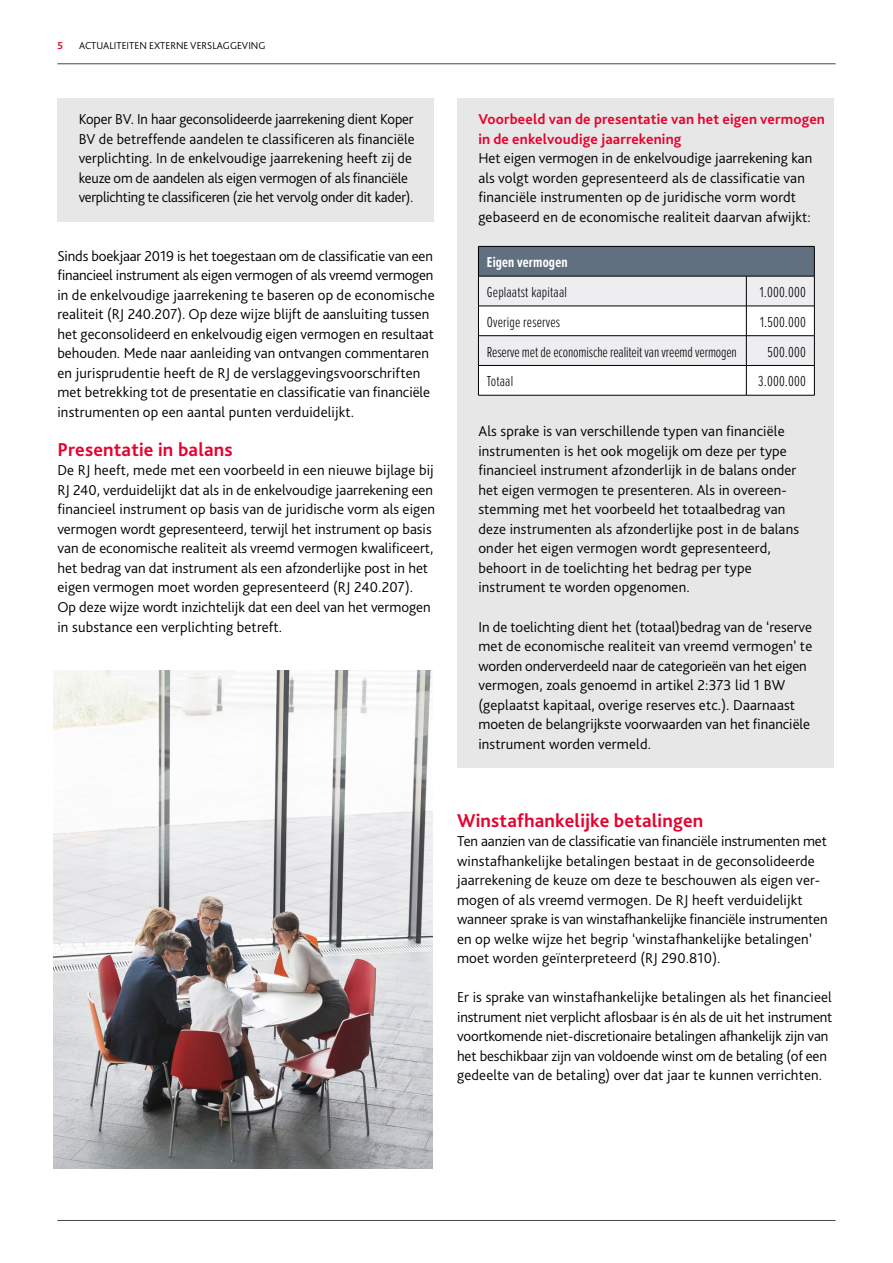
<style>
.page{position:relative;width:893px;height:1263px;background:#fff}
.page>*{position:absolute;margin:0;border:0;box-sizing:border-box;transform-origin:0 0}
.t1{font:700 19.5px "Bliss Pro";letter-spacing:.01em;color:#e4032e}
.t2{font:300 15px/19.5px "Bliss Pro";letter-spacing:.005em;color:#000}
.t3{font:700 15px/19.5px "Bliss Pro";letter-spacing:.01em;color:#e4032e}
.t4{font:300 15px "Proxima Nova Ex Cn";letter-spacing:.01em;color:#000}
.t5{font:300 15px "Proxima Nova Ex Cn";letter-spacing:-.01em;color:#000}
.t6{font:700 15px "Proxima Nova Ex Cn";letter-spacing:.01em;color:#fff}
.t7{font:300 10.5px "Bliss Pro";color:#000}
.t8{font:700 10.5px "Bliss Pro";color:#e4032e}
</style>
<div class="page">
<div style="left:57px;top:98px;width:377px;height:123px;background:#e8e7e7"></div>
<div style="left:457px;top:98px;width:377px;height:670px;background:#e8e7e7"></div>
<div style="left:478px;top:246px;width:336px;height:30px;background:#617080"></div>
<hr style="left:478px;top:246px;width:268px;height:1px;background:#000">
<hr style="left:478px;top:246px;width:1px;height:30px;background:#000">
<hr style="left:746px;top:246px;width:68px;height:1px;background:#000">
<hr style="left:814px;top:246px;width:1px;height:30px;background:#000">
<svg style="left:478px;top:276px;width:337px;height:119px"></svg>
<hr style="left:478px;top:395px;width:268px;height:1px;background:#000">
<hr style="left:746px;top:395px;width:68px;height:1px;background:#000">
<img style="left:53px;top:670px;width:379px;height:498px">
<hr style="left:57px;top:63px;width:779px;height:1px;background:#494643">
<hr style="left:57px;top:1220px;width:779px;height:1px;background:#494643">
<p class="t8" style="left:57px;top:39px;width:7px">5</p>
<p class="t7" style="left:79px;top:39px;width:188px">ACTUALITEITEN EXTERNE VERSLAGGEVING</p>
<p class="t2" style="left:79px;top:109px;width:337px">Koper BV. In haar geconsolideerde jaarrekening dient Koper BV de betreffende aandelen te classificeren als financiële verplichting. In de enkelvoudige jaarrekening heeft zij de keuze om de aandelen als eigen vermogen of als financiële verplichting te classificeren (zie het vervolg onder dit kader).</p>
<p class="t2" style="left:57px;top:246px;width:379px">Sinds boekjaar 2019 is het toegestaan om de classificatie van een financieel instrument als eigen vermogen of als vreemd vermogen in de enkelvoudige jaarrekening te baseren op de economische realiteit (RJ 240.207). Op deze wijze blijft de aansluiting tussen het geconsolideerd en enkelvoudig eigen vermogen en resultaat behouden. Mede naar aanleiding van ontvangen commentaren en jurisprudentie heeft de RJ de verslaggevingsvoorschriften met betrekking tot de presentatie en classificatie van financiële instrumenten op een aantal punten verduidelijkt.</p>
<h1 class="t1" style="left:57px;top:437px;width:177px">Presentatie in balans</h1>
<p class="t2" style="left:57px;top:460px;width:379px">De RJ heeft, mede met een voorbeeld in een nieuwe bijlage bij RJ 240, verduidelijkt dat als in de enkelvoudige jaarrekening een financieel instrument op basis van de juridische vorm als eigen vermogen wordt gepresenteerd, terwijl het instrument op basis van de economische realiteit als vreemd vermogen kwalificeert, het bedrag van dat instrument als een afzonderlijke post in het eigen vermogen moet worden gepresenteerd (RJ 240.207).<br>Op deze wijze wordt inzichtelijk dat een deel van het vermogen in substance een verplichting betreft.</p>
<p class="t3" style="left:478px;top:109px;width:348px">Voorbeeld van de presentatie van het eigen vermogen in de enkelvoudige jaarrekening</p>
<p class="t2" style="left:478px;top:148px;width:336px">Het eigen vermogen in de enkelvoudige jaarrekening kan als volgt worden gepresenteerd als de classificatie van financiële instrumenten op de juridische vorm wordt gebaseerd en de economische realiteit daarvan afwijkt:</p>
<p class="t6" style="left:487px;top:251px;width:82px">Eigen vermogen</p>
<p class="t4" style="left:487px;top:281px;width:81px">Geplaatst kapitaal</p>
<p class="t4" style="left:760px;top:281px;width:48px">1.000.000</p>
<p class="t4" style="left:487px;top:311px;width:75px">Overige reserves</p>
<p class="t4" style="left:760px;top:311px;width:47px">1.500.000</p>
<p class="t5" style="left:487px;top:341px;width:251px">Reserve met de economische realiteit van vreemd vermogen</p>
<p class="t4" style="left:767px;top:341px;width:40px">500.000</p>
<p class="t4" style="left:487px;top:370px;width:28px">Totaal</p>
<p class="t4" style="left:758px;top:370px;width:49px">3.000.000</p>
<p class="t2" style="left:478px;top:421px;width:322px">Als sprake is van verschillende typen van financiële instrumenten is het ook mogelijk om deze per type financieel instrument afzonderlijk in de balans onder het eigen vermogen te presenteren. Als in overeen&shy;stemming met het voorbeeld het totaalbedrag van deze instrumenten als afzonderlijke post in de balans onder het eigen vermogen wordt gepresenteerd, behoort in de toelichting het bedrag per type instrument te worden opgenomen.</p>
<p class="t2" style="left:478px;top:616px;width:335px">In de toelichting dient het (totaal)bedrag van de ‘reserve met de economische realiteit van vreemd vermogen’ te worden onderverdeeld naar de categorieën van het eigen vermogen, zoals genoemd in artikel 2:373 lid 1 BW (geplaatst kapitaal, overige reserves etc.). Daarnaast moeten de belangrijkste voorwaarden van het financiële instrument worden vermeld.</p>
<h1 class="t1" style="left:457px;top:808px;width:248px">Winstafhankelijke betalingen</h1>
<p class="t2" style="left:457px;top:831px;width:372px">Ten aanzien van de classificatie van financiële instrumenten met winstafhankelijke betalingen bestaat in de geconsolideerde jaarrekening de keuze om deze te beschouwen als eigen ver&shy;mogen of als vreemd vermogen. De RJ heeft verduidelijkt wanneer sprake is van winstafhankelijke financiële instrumenten en op welke wijze het begrip ‘winstafhankelijke betalingen’ moet worden geïnterpreteerd (RJ 290.810).</p>
<p class="t2" style="left:457px;top:987px;width:377px">Er is sprake van winstafhankelijke betalingen als het financieel instrument niet verplicht aflosbaar is én als de uit het instrument voortkomende niet-discretionaire betalingen afhankelijk zijn van het beschikbaar zijn van voldoende winst om de betaling (of een gedeelte van de betaling) over dat jaar te kunnen verrichten.</p>
</div>
